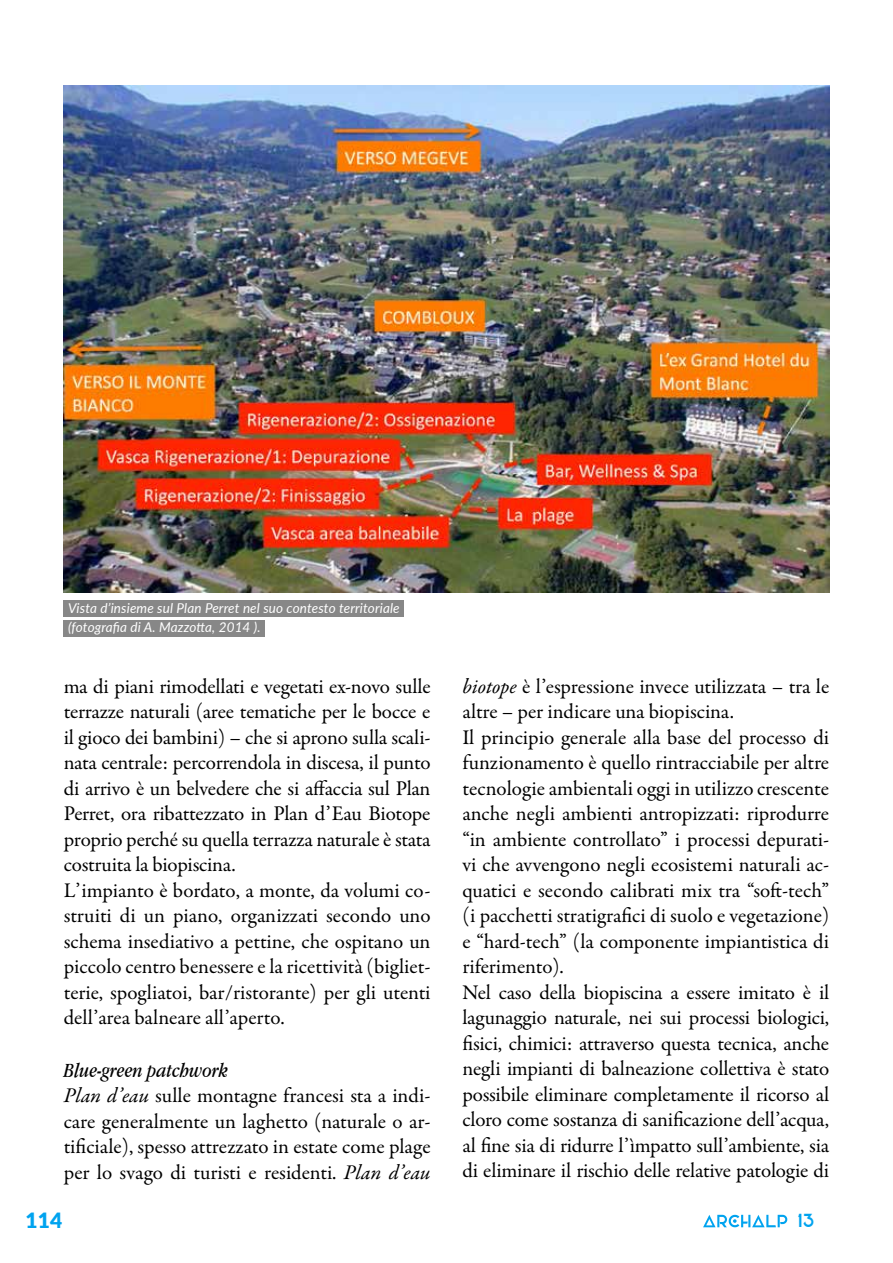
<style>
.page{position:relative;width:893px;height:1263px;background:#fff}
.page>*{position:absolute;margin:0;border:0;box-sizing:border-box;transform-origin:0 0}
.t1{font:21px/25.5px "Garamond Premr Pro";letter-spacing:-.01em;color:#000}
.t2{font:italic 21px "Apple Garamond";color:#000}
.t3{font:900 21px "Lato";color:#00a3ef}
.t4{font:18px "Elianto";color:#00a3ef}
.t5{font:italic 13.5px/19.5px "Lato";letter-spacing:.01em;color:#fff}
.s1{font-style:italic}
</style>
<div class="page">
<svg style="left:703px;top:1215px;width:84px;height:12px"></svg>
<img style="left:64px;top:85px;width:765px;height:507px">
<div style="left:64px;top:600px;width:340px;height:16px;background:#878787"></div>
<div style="left:64px;top:620px;width:201px;height:16px;background:#878787"></div>
<p class="t5" style="left:68px;top:597px;width:333px">Vista d’insieme sul Plan Perret nel suo contesto territoriale (fotografia di A. Mazzotta, 2014 ).</p>
<p class="t1" style="left:64px;top:674px;width:368px">ma di piani rimodellati e vegetati ex-novo sulle terrazze naturali (aree tematiche per le bocce e il gioco dei bambini) – che si aprono sulla scali&shy;nata centrale: percorrendola in discesa, il punto di arrivo è un belvedere che si affaccia sul Plan Perret, ora ribattezzato in Plan d’Eau Biotope proprio perché su quella terrazza naturale è stata costruita la biopiscina.<br>L’impianto è bordato, a monte, da volumi co&shy;struiti di un piano, organizzati secondo uno schema insediativo a pettine, che ospitano un piccolo centro benessere e la ricettività (bigliet&shy;terie, spogliatoi, bar/ristorante) per gli utenti dell’area balneare all’aperto.</p>
<p class="t2" style="left:64px;top:1058px;width:166px">Blue-green patchwork</p>
<p class="t1" style="left:64px;top:1083px;width:368px;text-align:justify"><span class="s1">Plan d’eau</span> sulle montagne francesi sta a indi&shy;care generalmente un laghetto (naturale o ar&shy;tificiale), spesso attrezzato in estate come plage per lo svago di turisti e residenti. <span class="s1">Plan d’eau</span></p>
<p class="t1" style="left:462px;top:674px;width:368px"><span class="s1">biotope</span> è l’espressione invece utilizzata – tra le altre – per indicare una biopiscina.<br>Il principio generale alla base del processo di funzionamento è quello rintracciabile per altre tecnologie ambientali oggi in utilizzo crescente anche negli ambienti antropizzati: riprodurre “in ambiente controllato” i processi depurati&shy;vi che avvengono negli ecosistemi naturali ac&shy;quatici e secondo calibrati mix tra “soft-tech” (i pacchetti stratigrafici di suolo e vegetazione) e “hard-tech” (la componente impiantistica di riferimento).<br>Nel caso della biopiscina a essere imitato è il lagunaggio naturale, nei sui processi biologici, fisici, chimici: attraverso questa tecnica, anche negli impianti di balneazione collettiva è stato possibile eliminare completamente il ricorso al cloro come sostanza di sanificazione dell’acqua, al fine sia di ridurre l’ìmpatto sull’ambiente, sia di eliminare il rischio delle relative patologie di</p>
<p class="t3" style="left:26px;top:1204px;width:38px">114</p>
<p class="t4" style="left:798px;top:1210px;width:18px">13</p>
</div>
